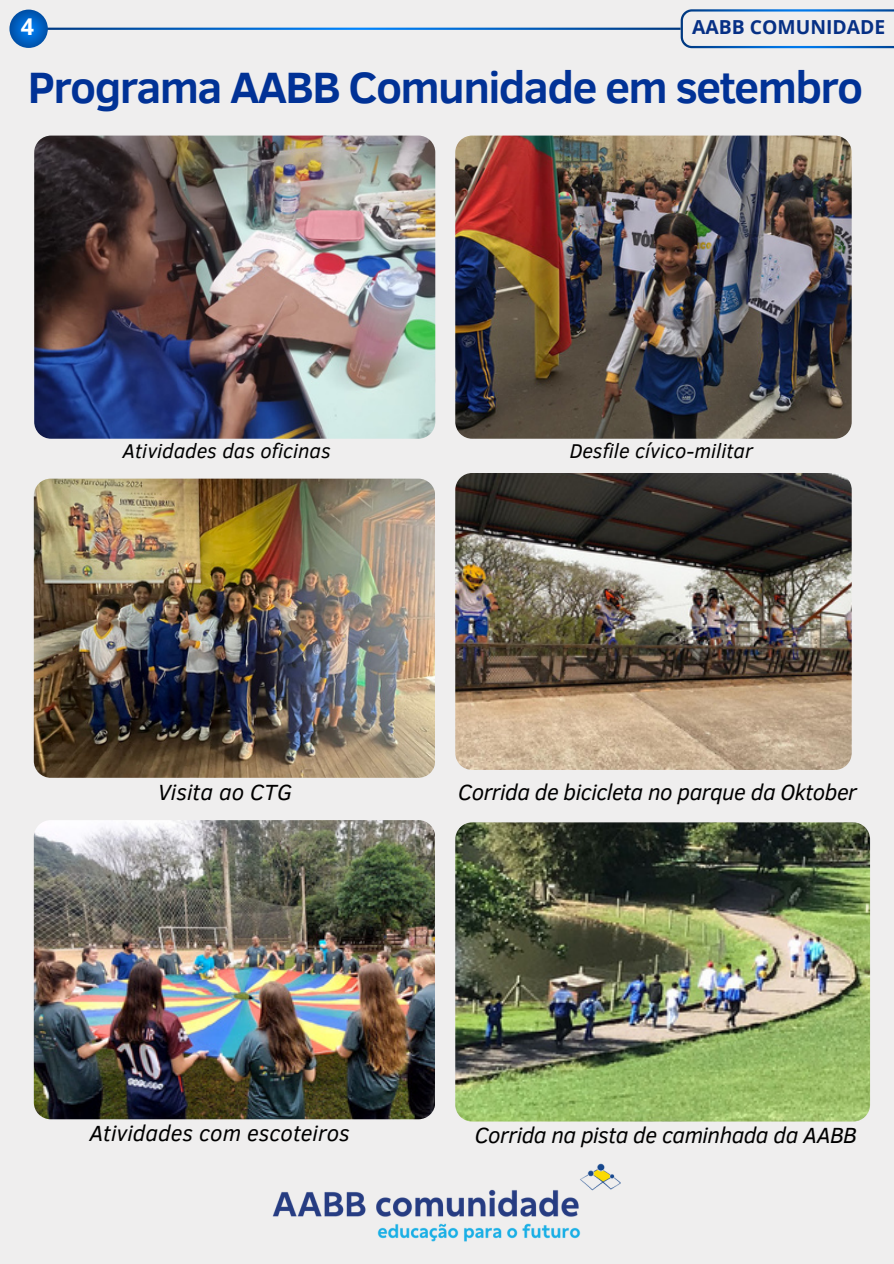
<style>
.page{position:relative;width:894px;height:1264px;background:#fff}
.page>*{position:absolute;margin:0;border:0;box-sizing:border-box;transform-origin:0 0}
.t1{font:700 45px "Clear Sans";letter-spacing:-.035em;color:#013296}
.t2{font:700 23.1px "Open Sans";color:#fff}
.t3{font:italic 22.5px "Clear Sans";letter-spacing:-.025em;color:#000}
.t4{font:italic 22.5px "Clear Sans";color:#000}
.t5{font:italic 20.4px "Clear Sans";color:#000}
.t6{font:700 19.35px "Open Sans";color:#063085}
</style>
<div class="page">
<div style="left:0;top:0;width:893px;height:1263px;background:#efeeee"></div>
<svg style="left:680px;top:9px;width:213px;height:39px"></svg>
<hr style="left:34px;top:28px;width:646px;height:2px;background:#fff">
<svg style="left:9px;top:10px;width:39px;height:38px"></svg>
<img style="left:34px;top:136px;width:401px;height:303px">
<img style="left:455px;top:136px;width:396px;height:303px">
<img style="left:34px;top:478px;width:400px;height:299px">
<img style="left:455px;top:473px;width:396px;height:297px">
<img style="left:34px;top:820px;width:400px;height:299px">
<img style="left:455px;top:822px;width:414px;height:299px">
<img style="left:273px;top:1163px;width:347px;height:79px">
<h2 class="t2" style="left:21px;top:11px;width:15px">4</h2>
<p class="t6" style="left:692px;top:14px;width:194px">AABB COMUNIDADE</p>
<p class="t1" style="left:28px;top:54px;width:836px">Programa AABB Comunidade em setembro</p>
<p class="t5" style="left:122px;top:436px;width:210px">Atividades das oficinas</p>
<h2 class="t5" style="left:569px;top:436px;width:185px">Desfile cívico-militar</h2>
<p class="t4" style="left:158px;top:775px;width:136px">Visita ao CTG</p>
<h2 class="t3" style="left:458px;top:775px;width:400px">Corrida de bicicleta no parque da Oktober</h2>
<p class="t4" style="left:89px;top:1116px;width:262px">Atividades com escoteiros</p>
<h2 class="t3" style="left:474px;top:1118px;width:383px">Corrida na pista de caminhada da AABB</h2>
</div>
